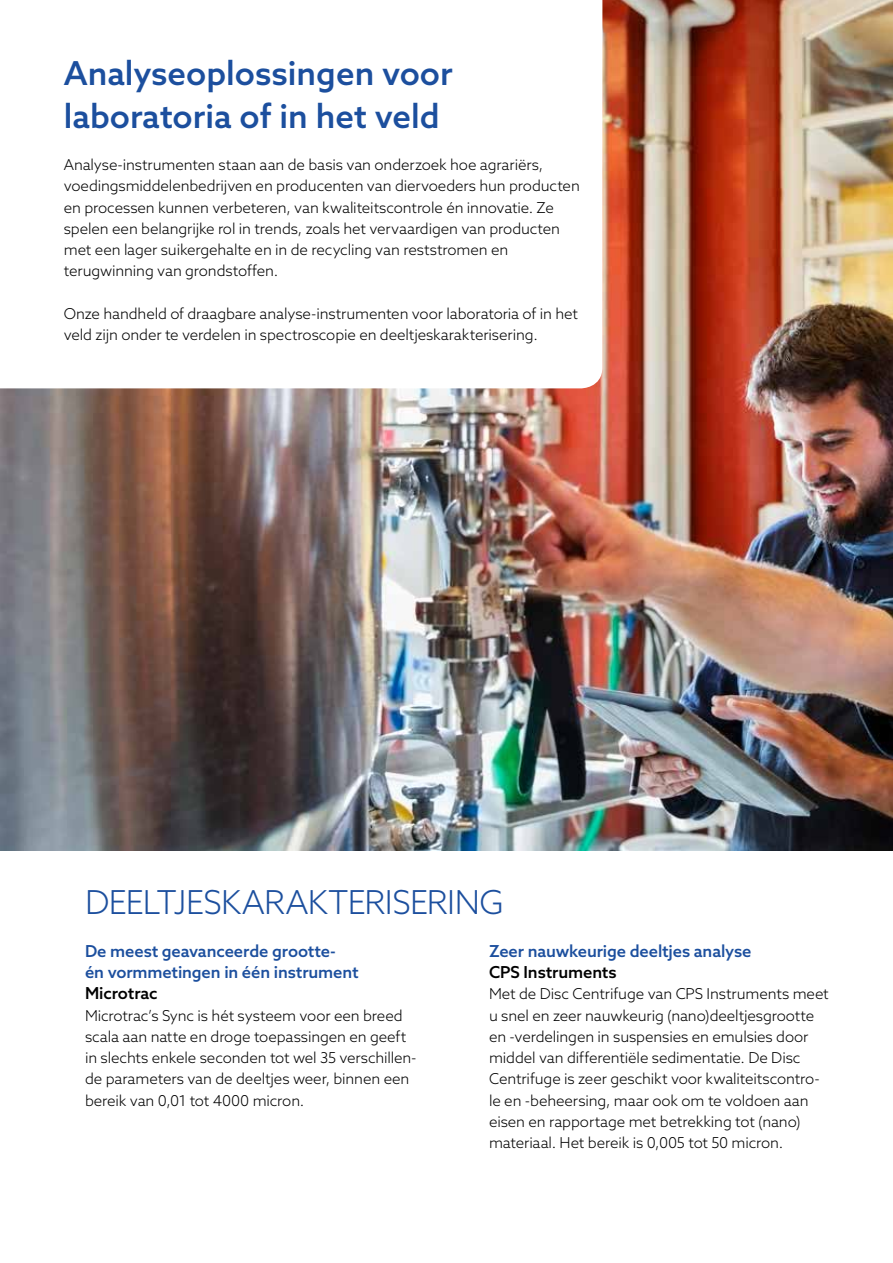
<style>
.page{position:relative;width:893px;height:1263px;background:#fff}
.page>*{position:absolute;margin:0;border:0;box-sizing:border-box;transform-origin:0 0}
.t1{font:500 33px/42.5px "Azo Sans";color:#1c4f9e}
.t2{font:300 33px "Azo Sans";letter-spacing:-.02em;color:#1c4f9e}
.t3{font:500 16.5px/21.3px "Azo Sans";letter-spacing:-.01em;color:#1c4f9e}
.t4{font:500 16.5px "Azo Sans";letter-spacing:-.005em;color:#000}
.t5{font:300 15px/21.3px "Azo Sans";letter-spacing:-.01em;color:#000}
</style>
<div class="page">
<img style="left:0;top:0;width:893px;height:850px">
<svg style="left:0;top:0;width:602px;height:388px"></svg>
<h1 class="t1" style="left:64px;top:52px;width:390px">Analyseoplossingen voor laboratoria of in het veld</h1>
<p class="t5" style="left:64px;top:154px;width:518px">Analyse-instrumenten staan aan de basis van onderzoek hoe agrariërs, voedingsmiddelenbedrijven en producenten van diervoeders hun producten en processen kunnen verbeteren, van kwaliteitscontrole én innovatie. Ze spelen een belangrijke rol in trends, zoals het vervaardigen van producten met een lager suikergehalte en in de recycling van reststromen en terugwinning van grondstoffen.</p>
<p class="t5" style="left:64px;top:303px;width:516px">Onze handheld of draagbare analyse-instrumenten voor laboratoria of in het veld zijn onder te verdelen in spectroscopie en deeltjeskarakterisering.</p>
<h1 class="t2" style="left:85px;top:881px;width:420px">DEELTJESKARAKTERISERING</h1>
<p class="t3" style="left:85px;top:940px;width:275px">De meest geavanceerde grootte&shy;én vormmetingen in één instrument</p>
<p class="t4" style="left:85px;top:982px;width:74px">Microtrac</p>
<p class="t5" style="left:85px;top:1004px;width:333px">Microtrac’s Sync is hét systeem voor een breed scala aan natte en droge toepassingen en geeft in slechts enkele seconden tot wel 35 verschillen&shy;de parameters van de deeltjes weer, binnen een bereik van 0,01 tot 4000 micron.</p>
<p class="t3" style="left:489px;top:940px;width:264px">Zeer nauwkeurige deeltjes analyse</p>
<p class="t4" style="left:489px;top:961px;width:129px">CPS Instruments</p>
<p class="t5" style="left:489px;top:983px;width:341px">Met de Disc Centrifuge van CPS Instruments meet u snel en zeer nauwkeurig (nano)deeltjesgrootte en -verdelingen in suspensies en emulsies door middel van differentiële sedimentatie. De Disc Centrifuge is zeer geschikt voor kwaliteitscontro&shy;le en -beheersing, maar ook om te voldoen aan eisen en rapportage met betrekking tot (nano) materiaal. Het bereik is 0,005 tot 50 micron.</p>
</div>
